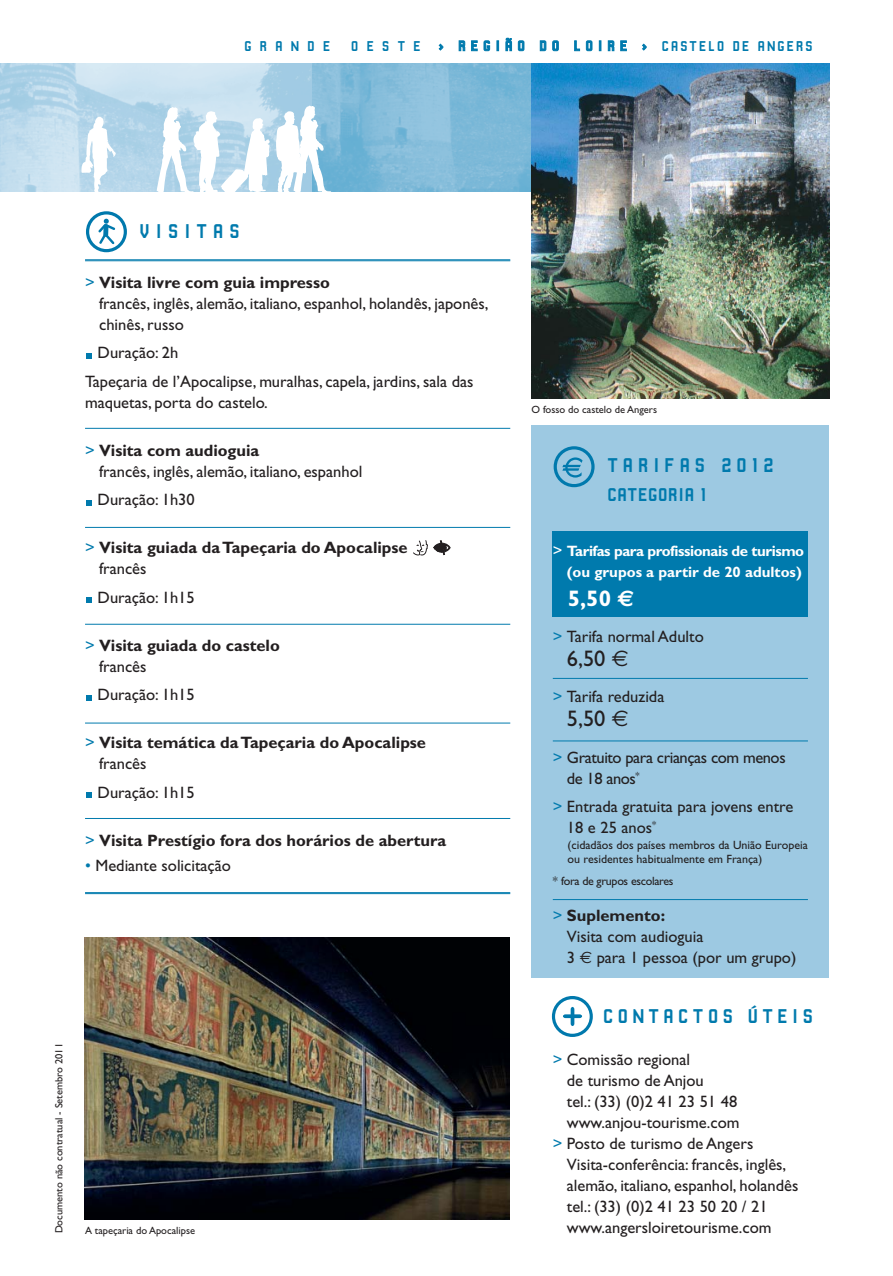
<style>
.page{position:relative;width:893px;height:1276px;background:#fff}
.page>*{position:absolute;margin:0;border:0;box-sizing:border-box;transform-origin:0 0}
.t1{font:22.5px "Gill Sans";color:#231f20}
.t2{font:700 22.5px "Gill Sans";color:#fff}
.t3{font:21px "Robust CMN";letter-spacing:.18em;color:#007aad}
.t4{font:21px "Robust CMN";letter-spacing:.205em;color:#007aad}
.t5{font:21px "Robust CMN";letter-spacing:.26em;color:#007aad}
.t6{font:19.5px "Robust CMN";color:#007aad}
.t7{font:16.5px/21px "Gill Sans";color:#231f20}
.t8{font:700 16.5px/21px "Gill Sans";color:#231f20}
.t9{font:16.5px/21px "Gill Sans";letter-spacing:-.025em;color:#231f20}
.t10{font:700 15px/21px "Gill Sans";letter-spacing:-.03em;color:#fff;text-align:right}
.t11{font:15px "Robust CMN";letter-spacing:.105em;color:#007aad}
.t12{font:15px "Robust CMN";letter-spacing:.31em;color:#007aad}
.t13{font:12px/14.4px "Gill Sans";color:#231f20}
.t14{font:12px "Gill Sans";letter-spacing:-.025em;color:#231f20}
.t15{font:10.5px "Gill Sans";color:#231f20}
.s1{color:#007aad}
.s2{font-weight:700}
.s3{font-weight:400;color:#007aad}
.s4{font-weight:400}
.s5{font-weight:400;font-size:16.5px}
.s6{font-family:"Euro Sans"}
</style>
<div class="page">
<div style="left:531px;top:425px;width:298px;height:553px;background:#9dc9e2"></div>
<div style="left:553px;top:531px;width:255px;height:86px;background:#007aad"></div>
<img style="left:311px;top:64px;width:220px;height:127px">
<svg style="left:0;top:64px;width:311px;height:127px;background:#bddaec"></svg>
<svg style="left:413px;top:540px;width:38px;height:16px"></svg>
<svg style="left:87px;top:598px;width:5px;height:5px"></svg>
<svg style="left:87px;top:500px;width:5px;height:5px"></svg>
<svg style="left:87px;top:353px;width:5px;height:5px"></svg>
<svg style="left:87px;top:793px;width:5px;height:5px"></svg>
<svg style="left:87px;top:695px;width:5px;height:5px"></svg>
<svg style="left:98px;top:219px;width:17px;height:25px"></svg>
<div style="left:86px;top:211px;width:41px;height:41px;border:3px solid #0079ad;border-radius:50%"></div>
<div style="left:554px;top:446px;width:41px;height:41px;border:3px solid #0079ad;border-radius:50%"></div>
<svg style="left:562px;top:457px;width:21px;height:20px"></svg>
<hr style="left:85px;top:259px;width:425px;height:1px;background:#007aad">
<hr style="left:85px;top:260px;width:425px;height:1px;background:#007aad">
<hr style="left:85px;top:892px;width:425px;height:1px;background:#007aad">
<hr style="left:85px;top:893px;width:425px;height:1px;background:#007aad">
<hr style="left:85px;top:428px;width:425px;height:1px;background:#007aad">
<hr style="left:85px;top:527px;width:425px;height:1px;background:#007aad">
<hr style="left:85px;top:624px;width:425px;height:1px;background:#007aad">
<hr style="left:85px;top:722px;width:425px;height:1px;background:#007aad">
<hr style="left:85px;top:818px;width:425px;height:1px;background:#007aad">
<hr style="left:553px;top:740px;width:255px;height:1px;background:#007aad">
<hr style="left:553px;top:678px;width:255px;height:1px;background:#007aad">
<hr style="left:553px;top:899px;width:255px;height:1px;background:#007aad">
<svg style="left:157px;top:107px;width:113px;height:85px"></svg>
<svg style="left:276px;top:105px;width:55px;height:87px"></svg>
<svg style="left:81px;top:117px;width:35px;height:75px"></svg>
<div style="left:552px;top:996px;width:41px;height:41px;border:3px solid #0079ad;border-radius:50%"></div>
<svg style="left:563px;top:1007px;width:19px;height:19px"></svg>
<img style="left:84px;top:937px;width:426px;height:282px">
<img style="left:531px;top:64px;width:298px;height:335px">
<p class="t12" style="left:244px;top:41px;width:88px">GRANDE</p>
<p class="t11" style="left:351px;top:41px;width:464px">O E S T E &gt; REGIÃO DO LOIRE &gt; CASTELO DE ANGERS</p>
<p class="t5" style="left:139px;top:224px;width:102px">VISITAS</p>
<p class="t7" style="left:99px;top:273px;width:391px;text-indent:-14px"><span class="s1">&gt;</span> <span class="s2">Visita livre com guia impresso<br></span>francês, inglês, alemão, italiano, espanhol, holandês, japonês, chinês, russo</p>
<p class="t7" style="left:85px;top:340px;width:390px;line-height:28.5px;text-indent:13px">Duração: 2h<br>Tapeçaria de l’Apocalipse, muralhas, capela, jardins, sala das</p>
<p class="t7" style="left:85px;top:393px;width:184px">maquetas, porta do castelo.</p>
<p class="t7" style="left:99px;top:441px;width:265px;text-indent:-14px"><span class="s1">&gt;</span> <span class="s2">Visita com audioguia<br></span>francês, inglês, alemão, italiano, espanhol</p>
<p class="t7" style="left:98px;top:491px;width:99px">Duração: 1h30</p>
<p class="t8" style="left:99px;top:539px;width:310px;text-indent:-14px"><span class="s3">&gt;</span> Visita guiada da Tapeçaria do Apocalipse <span class="s4">francês</span></p>
<p class="t7" style="left:98px;top:588px;width:99px">Duração: 1h15</p>
<p class="t8" style="left:99px;top:636px;width:182px;text-indent:-14px"><span class="s3">&gt;</span> Visita guiada do castelo <span class="s4">francês</span></p>
<p class="t7" style="left:98px;top:686px;width:99px">Duração: 1h15</p>
<p class="t8" style="left:99px;top:734px;width:328px;text-indent:-14px"><span class="s3">&gt;</span> Visita temática da Tapeçaria do Apocalipse <span class="s4">francês</span></p>
<p class="t7" style="left:98px;top:783px;width:99px">Duração: 1h15</p>
<p class="t8" style="left:85px;top:831px;width:363px"><span class="s3">&gt;</span> Visita Prestígio fora dos horários de abertura</p>
<p class="t7" style="left:85px;top:857px;width:147px"><span class="s1">•</span> Mediante solicitação</p>
<p class="t15" style="left:55px;top:1233px;width:192px;rotate:-90deg">Documento não contratual - Setembro 2011</p>
<p class="t15" style="left:85px;top:1226px;width:112px">A tapeçaria do Apocalipse</p>
<p class="t15" style="left:531px;top:406px;width:127px">O fosso do castelo de Angers</p>
<p class="t4" style="left:607px;top:458px;width:168px">TARIFAS 2012</p>
<p class="t6" style="left:607px;top:488px;width:101px">CATEGORIA 1</p>
<p class="t10" style="left:553px;top:542px;width:253px"><span class="s5">&gt;</span> Tarifas para profissionais de turismo (ou grupos a partir de 20 adultos)</p>
<h1 class="t2" style="left:568px;top:590px;width:68px">5,50 <span class="s6">€</span></h1>
<p class="t7" style="left:553px;top:627px;width:152px"><span class="s1">&gt;</span> Tarifa normal Adulto</p>
<h1 class="t1" style="left:567px;top:650px;width:63px">6,50 <span class="s6">€</span></h1>
<p class="t7" style="left:553px;top:687px;width:113px"><span class="s1">&gt;</span> Tarifa reduzida</p>
<h1 class="t1" style="left:567px;top:710px;width:63px">5,50 <span class="s6">€</span></h1>
<p class="t9" style="left:567px;top:749px;width:220px;text-indent:-14px"><span class="s1">&gt;</span> Gratuito para crianças com menos de 18 anos<sup>*</sup></p>
<p class="t7" style="left:567px;top:797px;width:228px;text-indent:-14px"><span class="s1">&gt;</span> Entrada gratuita para jovens entre<br>18 e 25 anos<sup>*</sup></p>
<p class="t13" style="left:568px;top:839px;width:242px">(cidadãos dos países membros da União Europeia ou residentes habitualmente em França)</p>
<p class="t14" style="left:553px;top:876px;width:122px">* fora de grupos escolares</p>
<p class="t7" style="left:567px;top:906px;width:231px;text-indent:-14px"><span class="s1">&gt;</span> <span class="s2">Suplemento:<br></span>Visita com audioguia<br>3 <span class="s6">€</span> para 1 pessoa (por um grupo)</p>
<p class="t3" style="left:603px;top:1009px;width:212px">CONTACTOS ÚTEIS</p>
<p class="t7" style="left:553px;top:1051px;width:139px"><span class="s1">&gt;</span> Comissão regional</p>
<p class="t7" style="left:567px;top:1072px;width:139px">de turismo de Anjou</p>
<p class="t7" style="left:567px;top:1093px;width:172px">tel.: (33) (0)2 41 23 51 48</p>
<p class="t7" style="left:567px;top:1114px;width:174px">www.anjou-tourisme.com</p>
<p class="t7" style="left:553px;top:1135px;width:202px"><span class="s1">&gt;</span> Posto de turismo de Angers</p>
<p class="t7" style="left:567px;top:1156px;width:221px">Visita-conferência: francês, inglês,</p>
<p class="t7" style="left:567px;top:1177px;width:233px">alemão, italiano, espanhol, holandês</p>
<p class="t7" style="left:567px;top:1198px;width:202px">tel.: (33) (0)2 41 23 50 20 / 21</p>
<p class="t7" style="left:567px;top:1219px;width:206px">www.angersloiretourisme.com</p>
</div>
